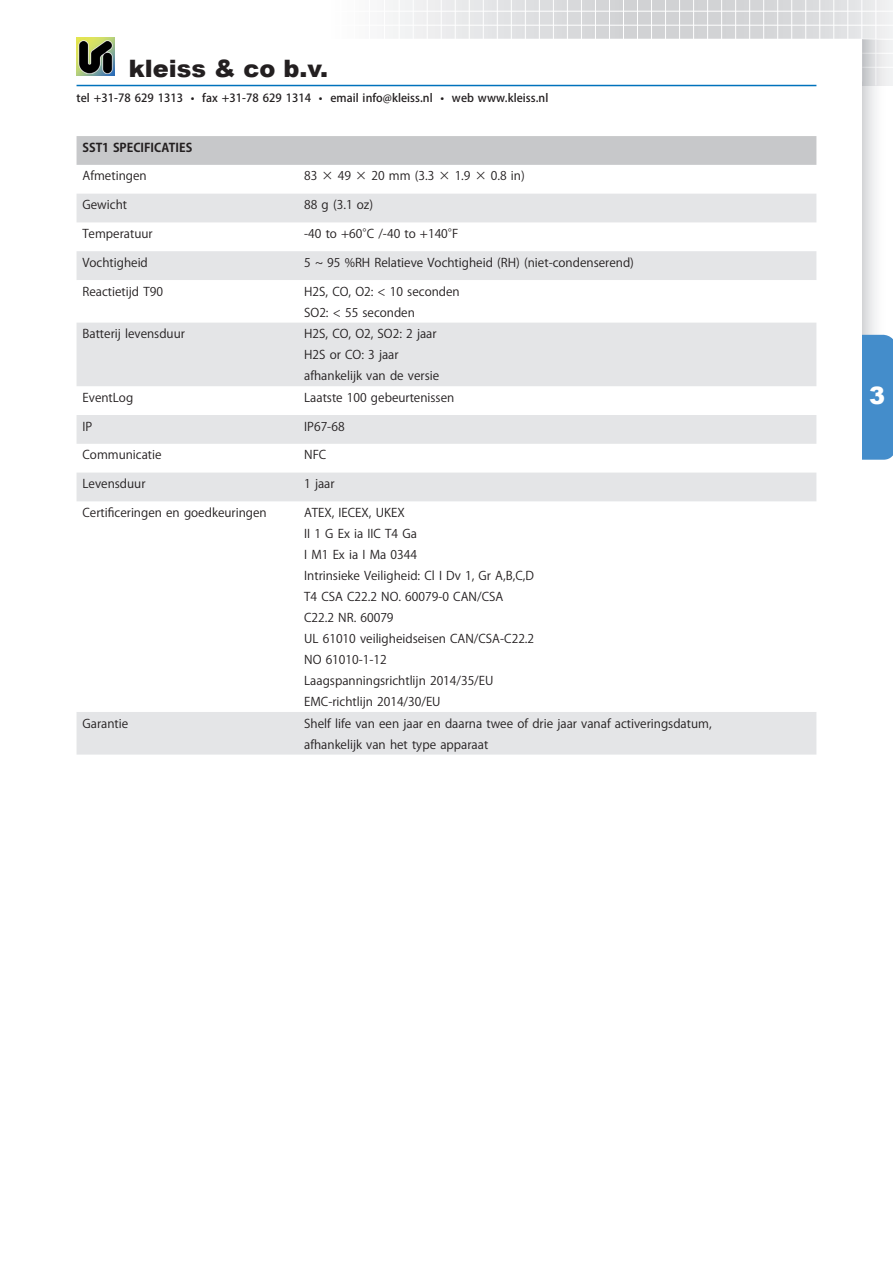
<style>
.page{position:relative;width:893px;height:1263px;background:#fff}
.page>*{position:absolute;margin:0;border:0;box-sizing:border-box;transform-origin:0 0}
.t1{font:900 24px "Arial";color:#231f20}
.t2{font:900 24px "Arial";color:#fff}
.Header_12{font:12px "Koz Go Pro";color:#231f20}
.Paragraph_Style_1__Kozuka_Gothic9{font:700 12px "Koz Go Pro";color:#231f20}
.t3{font:500 11.25px "Koz Go Pro";letter-spacing:.005em;color:#231f20}
</style>
<div class="page">
<svg style="left:389px;top:0;width:504px;height:86px;background:#dedfe0"></svg>
<hr style="left:875px;top:0;width:1px;height:86px;background:#fff">
<hr style="left:861px;top:0;width:1px;height:81px;background:#fff">
<hr style="left:847px;top:0;width:1px;height:81px;background:#fff">
<hr style="left:833px;top:0;width:1px;height:81px;background:#fff">
<hr style="left:819px;top:0;width:1px;height:81px;background:#fff">
<hr style="left:805px;top:0;width:1px;height:81px;background:#fff">
<hr style="left:791px;top:0;width:1px;height:81px;background:#fff">
<hr style="left:777px;top:0;width:1px;height:81px;background:#fff">
<hr style="left:763px;top:0;width:1px;height:81px;background:#fff">
<hr style="left:749px;top:0;width:1px;height:81px;background:#fff">
<hr style="left:735px;top:0;width:1px;height:81px;background:#fff">
<hr style="left:721px;top:0;width:1px;height:81px;background:#fff">
<hr style="left:707px;top:0;width:1px;height:81px;background:#fff">
<hr style="left:693px;top:0;width:1px;height:81px;background:#fff">
<hr style="left:679px;top:0;width:1px;height:81px;background:#fff">
<hr style="left:665px;top:0;width:1px;height:81px;background:#fff">
<hr style="left:651px;top:0;width:1px;height:81px;background:#fff">
<hr style="left:637px;top:0;width:1px;height:81px;background:#fff">
<hr style="left:623px;top:0;width:1px;height:81px;background:#fff">
<hr style="left:609px;top:0;width:1px;height:81px;background:#fff">
<hr style="left:595px;top:0;width:1px;height:81px;background:#fff">
<hr style="left:581px;top:0;width:1px;height:81px;background:#fff">
<hr style="left:567px;top:0;width:1px;height:81px;background:#fff">
<hr style="left:553px;top:0;width:1px;height:81px;background:#fff">
<hr style="left:539px;top:0;width:1px;height:81px;background:#fff">
<hr style="left:525px;top:0;width:1px;height:73px;background:#fff">
<hr style="left:511px;top:0;width:1px;height:73px;background:#fff">
<hr style="left:497px;top:0;width:1px;height:73px;background:#fff">
<hr style="left:483px;top:0;width:1px;height:73px;background:#fff">
<hr style="left:469px;top:0;width:1px;height:73px;background:#fff">
<hr style="left:455px;top:0;width:1px;height:73px;background:#fff">
<hr style="left:441px;top:0;width:1px;height:73px;background:#fff">
<hr style="left:427px;top:0;width:1px;height:73px;background:#fff">
<hr style="left:413px;top:0;width:1px;height:73px;background:#fff">
<hr style="left:399px;top:0;width:1px;height:73px;background:#fff">
<hr style="left:73px;top:67px;width:820px;height:1px;background:#fff">
<hr style="left:73px;top:53px;width:820px;height:1px;background:#fff">
<hr style="left:73px;top:39px;width:820px;height:1px;background:#fff">
<hr style="left:73px;top:25px;width:820px;height:1px;background:#fff">
<hr style="left:73px;top:11px;width:820px;height:1px;background:#fff">
<svg style="left:861px;top:40px;width:27px;height:295px"></svg>
<div style="left:862px;top:335px;width:31px;height:125px;background:#448dcb"></div>
<div style="left:64px;top:39px;width:797px;height:1224px;background:#fff"></div>
<img style="left:77px;top:38px;width:38px;height:38px">
<hr style="left:77px;top:85px;width:739px;height:1px;background:#0072bc">
<div style="left:77px;top:136px;width:739px;height:29px;background:#c7c8ca"></div>
<svg style="left:77px;top:194px;width:739px;height:561px"></svg>
<h1 class="t1" style="left:129px;top:51px;width:201px">kleiss &amp; co b.v.</h1>
<p class="t3" style="left:77px;top:91px;width:473px">tel +31-78 629 1313 • fax +31-78 629 1314 • email info@kleiss.nl • web www.kleiss.nl</p>
<p class="Paragraph_Style_1__Kozuka_Gothic9" style="left:83px;top:140px;width:111px">SST1 SPECIFICATIES</p>
<p class="Header_12" style="left:83px;top:168px;width:66px">Afmetingen</p>
<p class="Header_12" style="left:304px;top:168px;width:222px">83 × 49 × 20 mm (3.3 × 1.9 × 0.8 in)</p>
<p class="Header_12" style="left:83px;top:197px;width:46px">Gewicht</p>
<p class="Header_12" style="left:304px;top:197px;width:70px">88 g (3.1 oz)</p>
<p class="Header_12" style="left:83px;top:226px;width:72px">Temperatuur</p>
<p class="Header_12" style="left:304px;top:226px;width:157px">-40 to +60°C /-40 to +140°F</p>
<p class="Header_12" style="left:83px;top:255px;width:67px">Vochtigheid</p>
<p class="Header_12" style="left:304px;top:255px;width:331px">5 ~ 95 %RH Relatieve Vochtigheid (RH) (niet-condenserend)</p>
<p class="Header_12" style="left:83px;top:283px;width:82px">Reactietijd T90</p>
<p class="Header_12" style="left:304px;top:283px;width:157px">H2S, CO, O2: &lt; 10 seconden</p>
<p class="Header_12" style="left:304px;top:304px;width:112px">SO2: &lt; 55 seconden</p>
<p class="Header_12" style="left:83px;top:326px;width:104px">Batterij levensduur</p>
<p class="Header_12" style="left:304px;top:326px;width:134px">H2S, CO, O2, SO2: 2 jaar</p>
<p class="Header_12" style="left:304px;top:347px;width:96px">H2S or CO: 3 jaar</p>
<p class="Header_12" style="left:304px;top:368px;width:137px">afhankelijk van de versie</p>
<p class="Header_12" style="left:83px;top:390px;width:52px">EventLog</p>
<p class="Header_12" style="left:304px;top:390px;width:152px">Laatste 100 gebeurtenissen</p>
<p class="Header_12" style="left:83px;top:418px;width:11px">IP</p>
<p class="Header_12" style="left:304px;top:418px;width:42px">IP67-68</p>
<p class="Header_12" style="left:83px;top:447px;width:81px">Communicatie</p>
<p class="Header_12" style="left:304px;top:447px;width:24px">NFC</p>
<p class="Header_12" style="left:83px;top:476px;width:65px">Levensduur</p>
<p class="Header_12" style="left:304px;top:476px;width:32px">1 jaar</p>
<p class="Header_12" style="left:83px;top:505px;width:186px">Certificeringen en goedkeuringen</p>
<p class="Header_12" style="left:304px;top:505px;width:102px">ATEX, IECEX, UKEX</p>
<p class="Header_12" style="left:304px;top:526px;width:114px">II 1 G Ex ia IIC T4 Ga</p>
<p class="Header_12" style="left:304px;top:547px;width:114px">I M1 Ex ia I Ma 0344</p>
<p class="Header_12" style="left:304px;top:568px;width:231px">Intrinsieke Veiligheid: Cl I Dv 1, Gr A,B,C,D</p>
<p class="Header_12" style="left:304px;top:589px;width:201px">T4 CSA C22.2 NO. 60079-0 CAN/CSA</p>
<p class="Header_12" style="left:304px;top:610px;width:91px">C22.2 NR. 60079</p>
<p class="Header_12" style="left:304px;top:631px;width:231px">UL 61010 veiligheidseisen CAN/CSA-C22.2</p>
<p class="Header_12" style="left:304px;top:652px;width:84px">NO 61010-1-12</p>
<p class="Header_12" style="left:304px;top:673px;width:191px">Laagspanningsrichtlijn 2014/35/EU</p>
<p class="Header_12" style="left:304px;top:694px;width:138px">EMC-richtlijn 2014/30/EU</p>
<p class="Header_12" style="left:83px;top:715px;width:47px">Garantie</p>
<p class="Header_12" style="left:304px;top:715px;width:409px">Shelf life van een jaar en daarna twee of drie jaar vanaf activeringsdatum,</p>
<p class="Header_12" style="left:304px;top:736px;width:186px">afhankelijk van het type apparaat</p>
<h1 class="t2" style="left:869px;top:378px;width:18px">3</h1>
</div>
